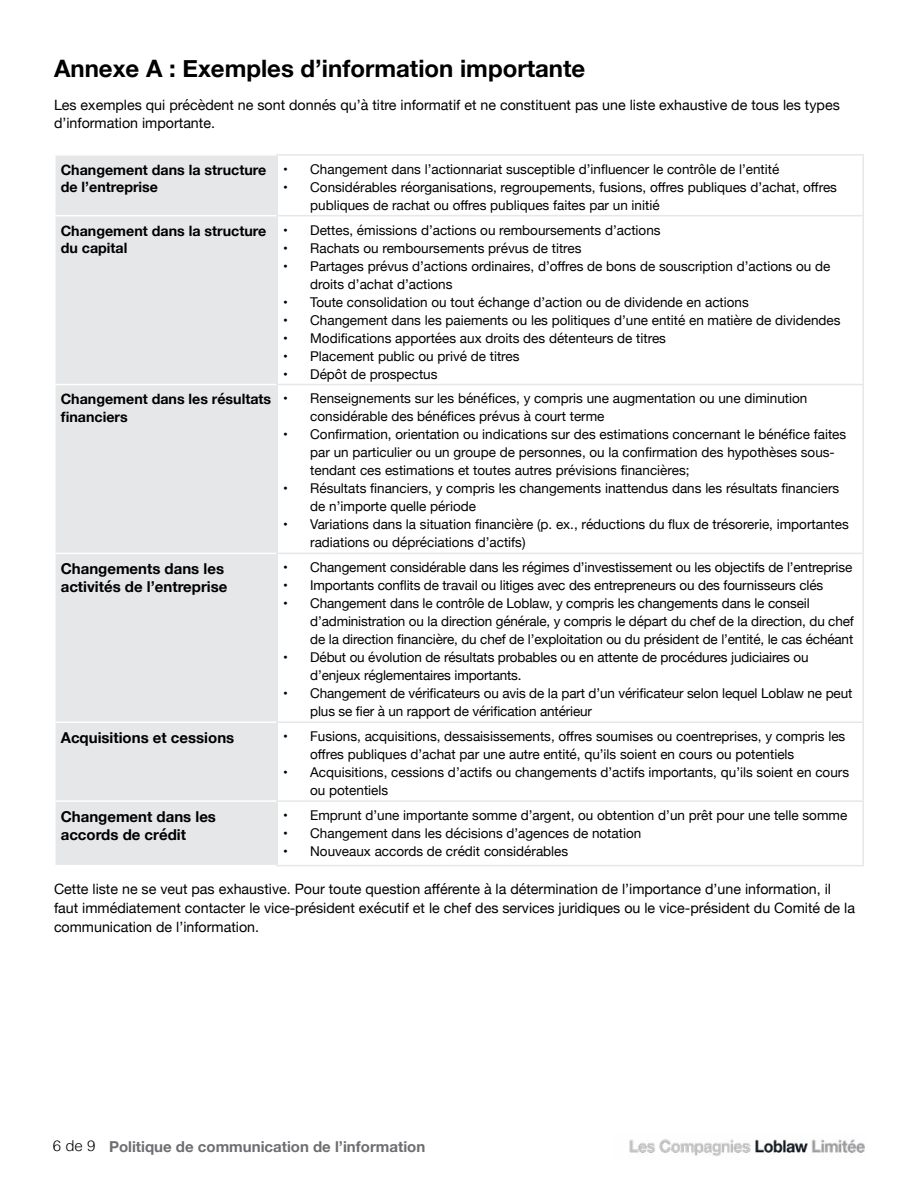
<style>
.page{position:relative;width:918px;height:1188px;background:#fff}
.page>*{position:absolute;margin:0;border:0;box-sizing:border-box;transform-origin:0 0}
.main_heading{font:700 24px "Helvetica Neue";color:#000}
.subtext_black{font:700 15px/18px "Helvetica Neue";color:#000}
.t1{font:700 15px "Helvetica Neue";color:#6d6e71}
.paragraphs{font:14.25px/18.8px "Helvetica Neue";color:#000}
.subtext_black-2{font:700 14.25px/17.1px "Helvetica Neue";color:#000}
.t2{font:13.5px/18px "Helvetica Neue";color:#000}
.s1{font-family:"Helvetica";font-weight:300;color:#000}
</style>
<div class="page">
<img style="left:629px;top:1139px;width:236px;height:17px">
<div style="left:56px;top:156px;width:220px;height:709px;background:#e6e7e8"></div>
<hr style="left:54px;top:215px;width:222px;height:1px;background:#fff">
<hr style="left:54px;top:384px;width:222px;height:1px;background:#fff">
<hr style="left:54px;top:553px;width:222px;height:1px;background:#fff">
<hr style="left:54px;top:721px;width:222px;height:2px;background:#fff">
<hr style="left:54px;top:800px;width:222px;height:2px;background:#fff">
<hr style="left:276px;top:154px;width:588px;height:2px;background:#e6e7e8">
<hr style="left:276px;top:156px;width:2px;height:59px;background:#e6e7e8">
<hr style="left:862px;top:156px;width:2px;height:59px;background:#e6e7e8">
<hr style="left:276px;top:215px;width:588px;height:1px;background:#e6e7e8">
<hr style="left:276px;top:216px;width:2px;height:168px;background:#e6e7e8">
<hr style="left:862px;top:216px;width:2px;height:168px;background:#e6e7e8">
<hr style="left:276px;top:384px;width:588px;height:1px;background:#e6e7e8">
<hr style="left:276px;top:385px;width:2px;height:168px;background:#e6e7e8">
<hr style="left:862px;top:385px;width:2px;height:168px;background:#e6e7e8">
<hr style="left:276px;top:553px;width:588px;height:1px;background:#e6e7e8">
<hr style="left:276px;top:554px;width:2px;height:167px;background:#e6e7e8">
<hr style="left:862px;top:554px;width:2px;height:167px;background:#e6e7e8">
<hr style="left:276px;top:721px;width:588px;height:2px;background:#e6e7e8">
<hr style="left:276px;top:723px;width:2px;height:77px;background:#e6e7e8">
<hr style="left:862px;top:723px;width:2px;height:77px;background:#e6e7e8">
<hr style="left:276px;top:800px;width:588px;height:2px;background:#e6e7e8">
<hr style="left:276px;top:802px;width:2px;height:63px;background:#e6e7e8">
<hr style="left:862px;top:802px;width:2px;height:63px;background:#e6e7e8">
<hr style="left:276px;top:865px;width:588px;height:1px;background:#e6e7e8">
<h2 class="main_heading" style="left:54px;top:50px;width:533px">Annexe A : Exemples d’information importante</h2>
<p class="paragraphs" style="left:54px;top:96px;width:787px">Les exemples qui précèdent ne sont donnés qu’à titre informatif et ne constituent pas une liste exhaustive de tous les types d’information importante.</p>
<p class="subtext_black-2" style="left:61px;top:161px;width:207px">Changement dans la structure de l’entreprise</p>
<p class="t2" style="left:283px;top:161px;width:498px">• Changement dans l’actionnariat susceptible d’influencer le contrôle de l’entité</p>
<p class="t2" style="left:310px;top:179px;width:528px;text-indent:-27px">• Considérables réorganisations, regroupements, fusions, offres publiques d’achat, offres publiques de rachat ou offres publiques faites par un initié</p>
<p class="subtext_black-2" style="left:61px;top:222px;width:207px">Changement dans la structure du capital</p>
<p class="t2" style="left:283px;top:222px;width:379px">• Dettes, émissions d’actions ou remboursements d’actions</p>
<p class="t2" style="left:283px;top:240px;width:300px">• Rachats ou remboursements prévus de titres</p>
<p class="t2" style="left:310px;top:258px;width:522px;text-indent:-27px">• Partages prévus d’actions ordinaires, d’offres de bons de souscription d’actions ou de droits d’achat d’actions</p>
<p class="t2" style="left:283px;top:294px;width:467px">• Toute consolidation ou tout échange d’action ou de dividende en actions</p>
<p class="t2" style="left:283px;top:312px;width:559px">• Changement dans les paiements ou les politiques d’une entité en matière de dividendes</p>
<p class="t2" style="left:283px;top:330px;width:384px">• Modifications apportées aux droits des détenteurs de titres</p>
<p class="t2" style="left:283px;top:348px;width:238px">• Placement public ou privé de titres</p>
<p class="t2" style="left:283px;top:366px;width:156px">• Dépôt de prospectus</p>
<p class="subtext_black-2" style="left:61px;top:391px;width:212px">Changement dans les résultats financiers</p>
<p class="t2" style="left:310px;top:390px;width:499px;text-indent:-27px">• Renseignements sur les bénéfices, y compris une augmentation ou une diminution considérable des bénéfices prévus à court terme</p>
<p class="t2" style="left:310px;top:426px;width:538px;text-indent:-27px">• Confirmation, orientation ou indications sur des estimations concernant le bénéfice faites par un particulier ou un groupe de personnes, ou la confirmation des hypothèses sous&shy;tendant ces estimations et toutes autres prévisions financières;</p>
<p class="t2" style="left:310px;top:480px;width:531px;text-indent:-27px">• Résultats financiers, y compris les changements inattendus dans les résultats financiers de n’importe quelle période</p>
<p class="t2" style="left:310px;top:516px;width:540px;text-indent:-27px">• Variations dans la situation financière (p. ex., réductions du flux de trésorerie, importantes radiations ou dépréciations d’actifs)</p>
<p class="subtext_black" style="left:61px;top:560px;width:168px">Changements dans les activités de l’entreprise</p>
<p class="t2" style="left:283px;top:559px;width:571px">• Changement considérable dans les régimes d’investissement ou les objectifs de l’entreprise</p>
<p class="t2" style="left:283px;top:577px;width:542px">• Importants conflits de travail ou litiges avec des entrepreneurs ou des fournisseurs clés</p>
<p class="t2" style="left:310px;top:595px;width:545px;text-indent:-27px">• Changement dans le contrôle de Loblaw, y compris les changements dans le conseil d’administration ou la direction générale, y compris le départ du chef de la direction, du chef de la direction financière, du chef de l’exploitation ou du président de l’entité, le cas échéant</p>
<p class="t2" style="left:310px;top:649px;width:500px;text-indent:-27px">• Début ou évolution de résultats probables ou en attente de procédures judiciaires ou d’enjeux réglementaires importants.</p>
<p class="t2" style="left:310px;top:685px;width:544px;text-indent:-27px">• Changement de vérificateurs ou avis de la part d’un vérificateur selon lequel Loblaw ne peut plus se fier à un rapport de vérification antérieur</p>
<p class="subtext_black" style="left:61px;top:729px;width:175px">Acquisitions et cessions</p>
<p class="t2" style="left:310px;top:728px;width:537px;text-indent:-27px">• Fusions, acquisitions, dessaisissements, offres soumises ou coentreprises, y compris les offres publiques d’achat par une autre entité, qu’ils soient en cours ou potentiels</p>
<p class="t2" style="left:310px;top:764px;width:540px;text-indent:-27px">• Acquisitions, cessions d’actifs ou changements d’actifs importants, qu’ils soient en cours ou potentiels</p>
<p class="subtext_black" style="left:61px;top:808px;width:157px">Changement dans les accords de crédit</p>
<p class="t2" style="left:283px;top:807px;width:566px">• Emprunt d’une importante somme d’argent, ou obtention d’un prêt pour une telle somme</p>
<p class="t2" style="left:283px;top:825px;width:360px">• Changement dans les décisions d’agences de notation</p>
<p class="t2" style="left:283px;top:843px;width:287px">• Nouveaux accords de crédit considérables</p>
<p class="paragraphs" style="left:54px;top:881px;width:803px">Cette liste ne se veut pas exhaustive. Pour toute question afférente à la détermination de l’importance d’une information, il faut immédiatement contacter le vice-président exécutif et le chef des services juridiques ou le vice-président du Comité de la communication de l’information.</p>
<p class="t1" style="left:53px;top:1135px;width:374px"><span class="s1">6 de 9</span> Politique de communication de l’information</p>
</div>
